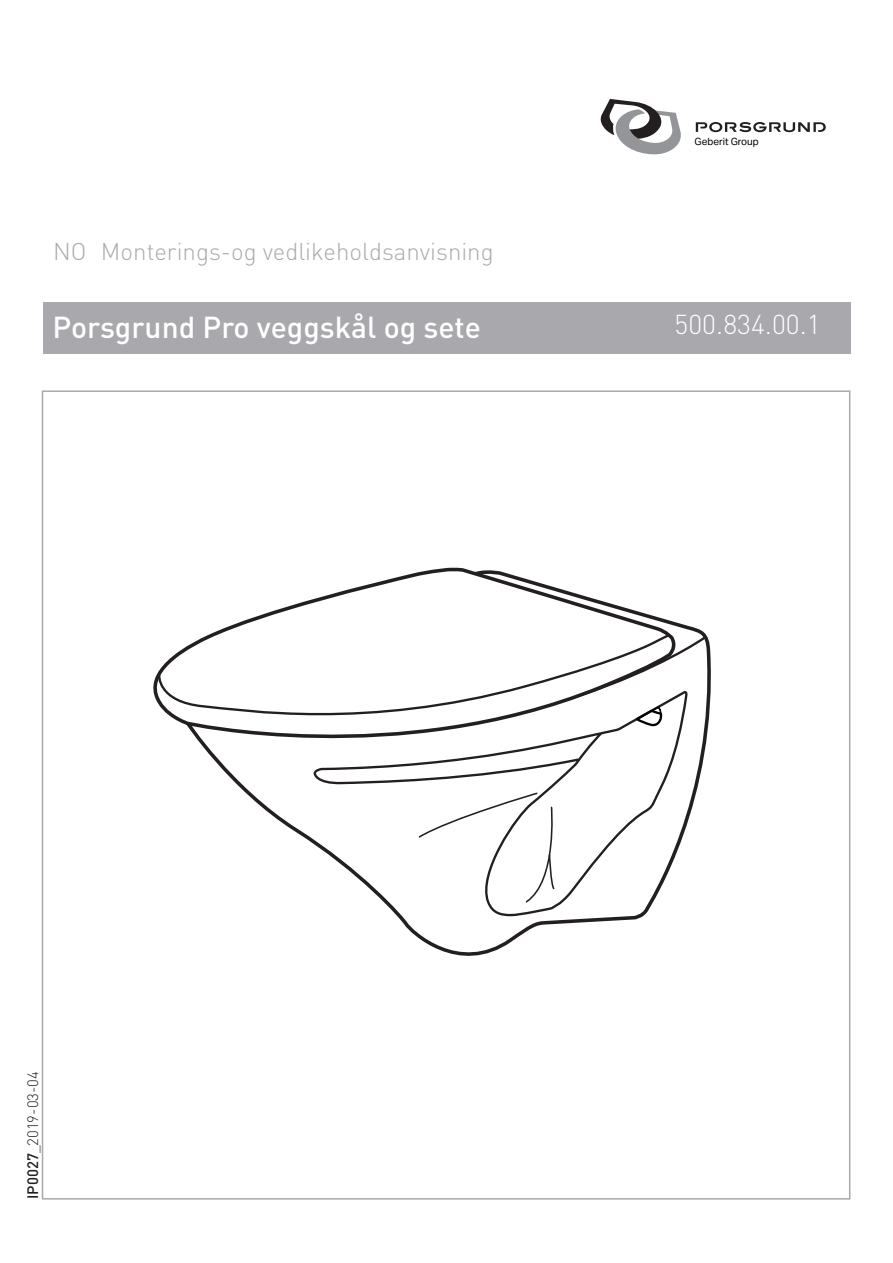
<style>
.page{position:relative;width:893px;height:1263px;background:#fff}
.page>*{position:absolute;margin:0;border:0;box-sizing:border-box;transform-origin:0 0}
.t1{font:500 30px "DIN Pro";color:#fff}
.t2{font:300 27px "DIN Pro";color:#fff}
.t3{font:300 24px "DIN Pro";color:#aaabaf}
.t4{font:300 15px "DIN Pro";color:#231f20}
.t5{font:10.05px "Aktiv Grotesk Geberit";color:#000}
.s1{font-weight:500}
</style>
<div class="page">
<svg style="left:222px;top:622px;width:489px;height:334px"></svg>
<svg style="left:675px;top:634px;width:33px;height:122px"></svg>
<svg style="left:312px;top:690px;width:377px;height:227px"></svg>
<svg style="left:153px;top:568px;width:522px;height:201px"></svg>
<svg style="left:157px;top:632px;width:515px;height:98px"></svg>
<div style="left:43px;top:302px;width:808px;height:51px;background:#a8a8ad"></div>
<svg style="left:601px;top:99px;width:80px;height:55px"></svg>
<svg style="left:696px;top:122px;width:130px;height:10px"></svg>
<p class="t3" style="left:53px;top:235px;width:442px">NO Monterings-og vedlikeholdsanvisning</p>
<p class="t5" style="left:694px;top:135px;width:66px">Geberit Group</p>
<p class="t1" style="left:52px;top:307px;width:430px">Porsgrund Pro veggskål og sete</p>
<p class="t2" style="left:675px;top:306px;width:148px">500.834.00.1</p>
<p class="t4" style="left:23px;top:1199px;width:129px;rotate:-90deg"><span class="s1">IP0027</span>_2019-03-04</p>
</div>
